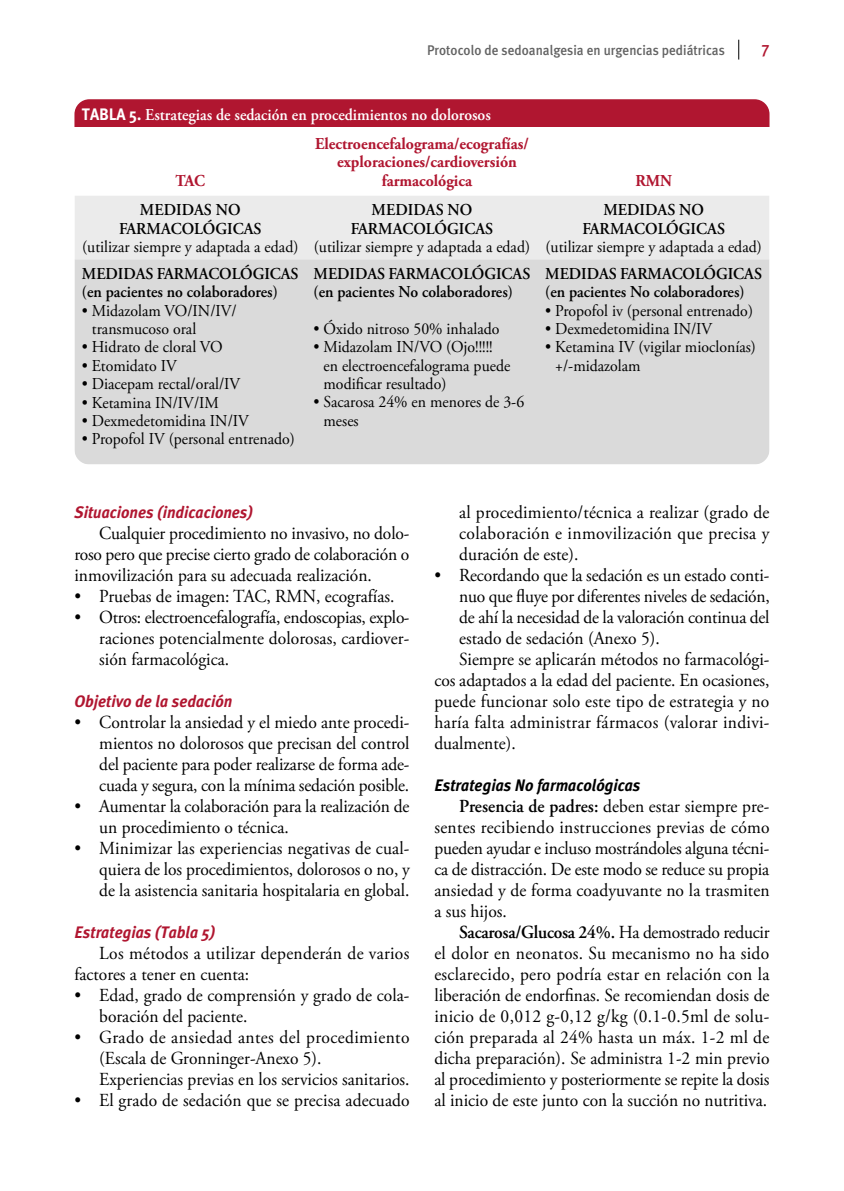
<style>
.page{position:relative;width:844px;height:1191px;background:#fff}
.page>*{position:absolute;margin:0;border:0;box-sizing:border-box;transform-origin:0 0}
.t1{font:18.38px/21px "Adobe Garamond Pro";color:#000;text-align:justify;scale:.95 1}
.t2{font:18.38px/21px "Adobe Garamond Pro";letter-spacing:.02em;color:#000;scale:.95 1}
.t3{font:16.62px/18.4px "Adobe Garamond Pro";color:#000;scale:.95 1}
.t4{font:600 16.62px/18.4px "Adobe Garamond Pro";color:#000;text-align:center;scale:.95 1}
.t5{font:700 16.62px/18.4px "Adobe Garamond Pro";color:#b01630;text-align:center;scale:.95 1}
.t6{font:italic 700 16.62px "Meta Plus";color:#b01630;scale:.95 1}
.t7{font:600 16.62px "Adobe Garamond Pro";color:#fff;scale:.95 1}
.t8{font:italic 700 16.62px "Meta Plus";color:#000;scale:.95 1}
.t9{font:16.62px "Meta Plus Medium Caps";color:#b01630;scale:.95 1}
.t10{font:500 14px "Meta Plus";color:#636363;scale:.95 1}
.s1{font-family:"Meta Plus";font-weight:700}
.s2{font-weight:600}
</style>
<div class="page">
<svg style="left:738px;top:40px;width:1px;height:20px"></svg>
<div style="left:74px;top:99px;width:695px;height:28px;background:#b01630"></div>
<div style="left:75px;top:196px;width:694px;height:63px;background:#ebebeb"></div>
<div style="left:74px;top:259px;width:695px;height:205px;background:#dadada"></div>
<p class="t10" style="left:427px;top:42px;width:315px">Protocolo de sedoanalgesia en urgencias pediátricas</p>
<p class="t9" style="left:760px;top:41px;width:10px">7</p>
<p class="t7" style="left:82px;top:105px;width:432px"><span class="s1">TABLA 5.</span> Estrategias de sedación en procedimientos no dolorosos</p>
<p class="t5" style="left:175px;top:172px;width:32px">TAC</p>
<p class="t4" style="left:119px;top:201px;width:151px">MEDIDAS NO<br>FARMACOLÓGICAS</p>
<p class="t3" style="left:82px;top:238px;width:229px">(utilizar siempre y adaptada a edad)</p>
<p class="t4" style="left:82px;top:264px;width:229px;text-align:left">MEDIDAS FARMACOLÓGICAS (en pacientes no colaboradores)</p>
<p class="t3" style="left:92px;top:302px;width:154px;text-indent:-10px">• Midazolam VO/IN/IV/ transmucoso oral</p>
<p class="t3" style="left:82px;top:338px;width:150px">• Hidrato de cloral VO</p>
<p class="t3" style="left:82px;top:357px;width:101px">• Etomidato IV</p>
<p class="t3" style="left:82px;top:375px;width:168px">• Diacepam rectal/oral/IV</p>
<p class="t3" style="left:82px;top:393px;width:146px">• Ketamina IN/IV/IM</p>
<p class="t3" style="left:82px;top:412px;width:177px">• Dexmedetomidina IN/IV</p>
<p class="t3" style="left:82px;top:430px;width:225px">• Propofol IV (personal entrenado)</p>
<p class="t5" style="left:315px;top:135px;width:226px">Electroencefalograma/ecografías/ exploraciones/cardioversión farmacológica</p>
<p class="t4" style="left:350px;top:201px;width:151px">MEDIDAS NO<br>FARMACOLÓGICAS</p>
<p class="t3" style="left:314px;top:238px;width:229px">(utilizar siempre y adaptada a edad)</p>
<p class="t4" style="left:313px;top:264px;width:229px;text-align:left">MEDIDAS FARMACOLÓGICAS (en pacientes No colaboradores)</p>
<p class="t3" style="left:313px;top:320px;width:197px">• Óxido nitroso 50% inhalado</p>
<p class="t3" style="left:323px;top:338px;width:198px;text-indent:-10px">• Midazolam IN/VO (Ojo!!!!! en electroencefalograma puede modificar resultado)</p>
<p class="t3" style="left:323px;top:393px;width:213px;text-indent:-10px">• Sacarosa 24% en menores de 3-6 meses</p>
<p class="t5" style="left:635px;top:172px;width:40px">RMN</p>
<p class="t4" style="left:582px;top:201px;width:151px">MEDIDAS NO<br>FARMACOLÓGICAS</p>
<p class="t3" style="left:545px;top:238px;width:229px">(utilizar siempre y adaptada a edad)</p>
<p class="t4" style="left:545px;top:264px;width:229px;text-align:left">MEDIDAS FARMACOLÓGICAS (en pacientes No colaboradores)</p>
<p class="t3" style="left:545px;top:302px;width:220px">• Propofol iv (personal entrenado)</p>
<p class="t3" style="left:545px;top:320px;width:177px">• Dexmedetomidina IN/IV</p>
<p class="t3" style="left:555px;top:338px;width:213px;text-indent:-10px">• Ketamina IV (vigilar mioclonías) +/-midazolam</p>
<p class="t6" style="left:74px;top:503px;width:189px">Situaciones (indicaciones)</p>
<p class="t1" style="left:74px;top:523px;width:354px;text-indent:25px">Cualquier procedimiento no invasivo, no dolo&shy;roso pero que precise cierto grado de colaboración o inmovilización para su adecuada realización.</p>
<p class="t1" style="left:74px;top:586px;width:338px">• Pruebas de imagen: TAC, RMN, ecografías.</p>
<p class="t1" style="left:99px;top:607px;width:328px;text-indent:-25px">• Otros: electroencefalografía, endoscopias, explo&shy;raciones potencialmente dolorosas, cardiover&shy;sión farmacológica.</p>
<p class="t6" style="left:74px;top:692px;width:168px">Objetivo de la sedación</p>
<p class="t1" style="left:99px;top:712px;width:328px;text-indent:-25px">• Controlar la ansiedad y el miedo ante procedi&shy;mientos no dolorosos que precisan del control del paciente para poder realizarse de forma ade&shy;cuada y segura, con la mínima sedación posible.</p>
<p class="t1" style="left:99px;top:796px;width:328px;text-indent:-25px">• Aumentar la colaboración para la realización de un procedimiento o técnica.</p>
<p class="t1" style="left:99px;top:838px;width:328px;text-indent:-25px">• Minimizar las experiencias negativas de cual&shy;quiera de los procedimientos, dolorosos o no, y de la asistencia sanitaria hospitalaria en global.</p>
<p class="t6" style="left:74px;top:923px;width:150px">Estrategias (Tabla 5)</p>
<p class="t2" style="left:74px;top:943px;width:354px;text-indent:25px">Los métodos a utilizar dependerán de varios factores a tener en cuenta:</p>
<p class="t1" style="left:99px;top:985px;width:328px;text-indent:-25px">• Edad, grado de comprensión y grado de cola&shy;boración del paciente.</p>
<p class="t1" style="left:99px;top:1027px;width:328px;text-align:left;text-indent:-25px">• Grado de ansiedad antes del procedimiento (Escala de Gronninger-Anexo 5).<br>Experiencias previas en los servicios sanitarios.</p>
<p class="t1" style="left:74px;top:1090px;width:354px">• El grado de sedación que se precisa adecuado</p>
<p class="t1" style="left:459px;top:502px;width:328px">al procedimiento/técnica a realizar (grado de colaboración e inmovilización que precisa y duración de este).</p>
<p class="t1" style="left:434px;top:565px;width:354px">• Recordando que la sedación es un estado conti-</p>
<p class="t1" style="left:459px;top:586px;width:328px">nuo que fluye por diferentes niveles de sedación,</p>
<p class="t1" style="left:459px;top:607px;width:328px">de ahí la necesidad de la valoración continua del</p>
<p class="t1" style="left:459px;top:628px;width:212px">estado de sedación (Anexo 5).</p>
<p class="t1" style="left:459px;top:649px;width:328px">Siempre se aplicarán métodos no farmacológi-</p>
<p class="t1" style="left:434px;top:670px;width:354px">cos adaptados a la edad del paciente. En ocasiones,</p>
<p class="t1" style="left:434px;top:691px;width:354px">puede funcionar solo este tipo de estrategia y no</p>
<p class="t2" style="left:434px;top:712px;width:354px">haría falta administrar fármacos (valorar indivi-</p>
<p class="t1" style="left:434px;top:733px;width:87px">dualmente).</p>
<p class="t8" style="left:434px;top:776px;width:218px">Estrategias No farmacológicas</p>
<p class="t1" style="left:434px;top:796px;width:354px;text-indent:25px"><span class="s2">Presencia de padres:</span> deben estar siempre pre&shy;sentes recibiendo instrucciones previas de cómo pueden ayudar e incluso mostrándoles alguna técni&shy;ca de distracción. De este modo se reduce su propia ansiedad y de forma coadyuvante no la trasmiten a sus hijos.</p>
<p class="t1" style="left:434px;top:922px;width:354px;text-indent:25px"><span class="s2">Sacarosa/Glucosa 24%.</span> Ha demostrado reducir el dolor en neonatos. Su mecanismo no ha sido esclarecido, pero podría estar en relación con la liberación de endorfinas. Se recomiendan dosis de inicio de 0,012 g-0,12 g/kg (0.1-0.5ml de solu&shy;ción preparada al 24% hasta un máx. 1-2 ml de dicha preparación). Se administra 1-2 min previo al procedimiento y posteriormente se repite la dosis al inicio de este junto con la succión no nutritiva.</p>
</div>
